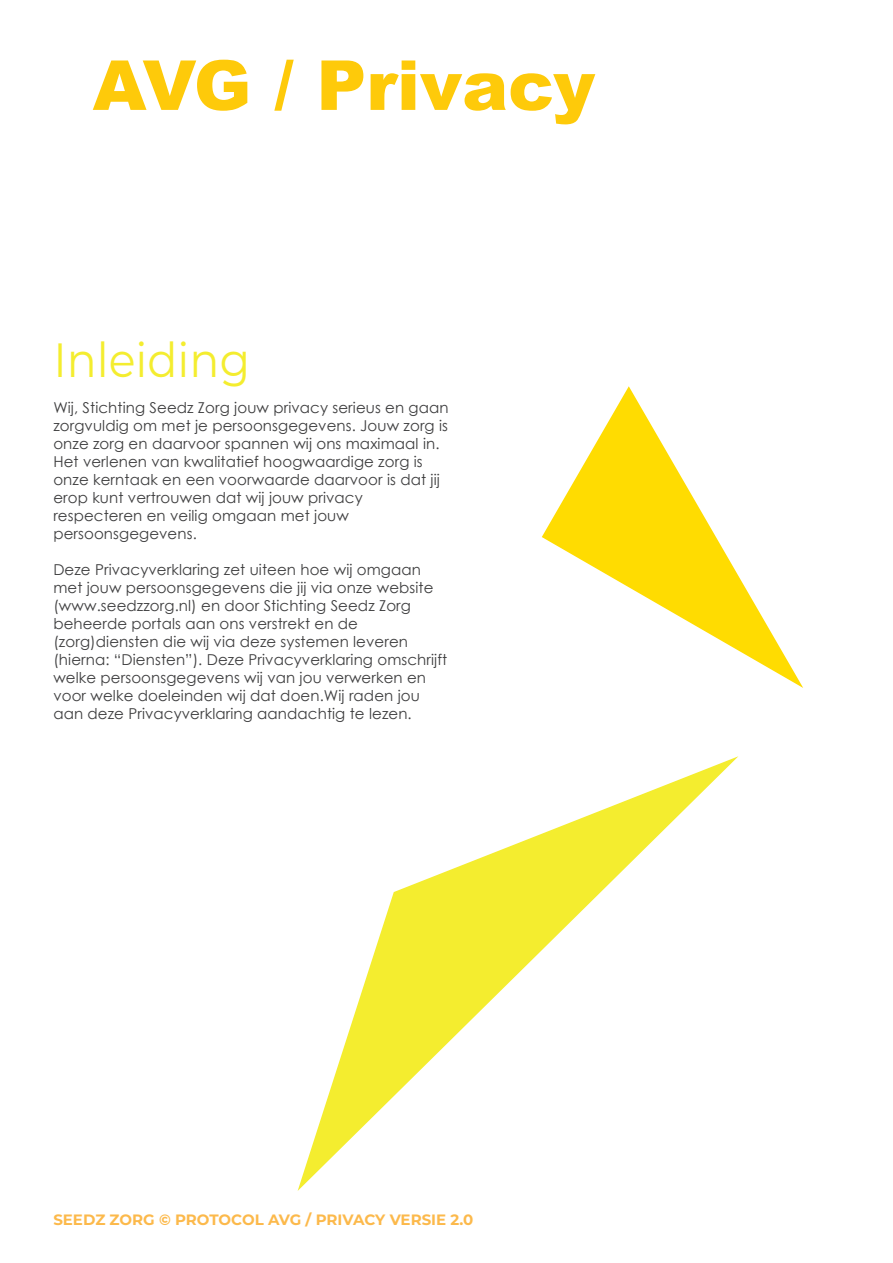
<style>
.page{position:relative;width:893px;height:1263px;background:#fff}
.page>*{position:absolute;margin:0;border:0;box-sizing:border-box;transform-origin:0 0}
.t1{font:900 69px "Arial";color:#feca0a}
.t2{font:48px "Montserrat";color:#f4ed2f;scale:.93 1}
.t3{font:15px/18px "Century Gothic";letter-spacing:.005em;color:#3e3e3f}
.t4{font:700 15px "Montserrat";letter-spacing:-.005em;color:#fcb94b}
</style>
<div class="page">
<svg style="left:542px;top:386px;width:261px;height:302px"></svg>
<svg style="left:298px;top:756px;width:440px;height:435px"></svg>
<h1 class="t1" style="left:93px;top:35px;width:504px">AVG / Privacy</h1>
<h2 class="t2" style="left:53px;top:327px;width:213px">Inleiding</h2>
<p class="t3" style="left:53px;top:399px;width:397px">Wij, Stichting Seedz Zorg jouw privacy serieus en gaan zorgvuldig om met je persoonsgegevens. Jouw zorg is onze zorg en daarvoor spannen wij ons maximaal in.<br>Het verlenen van kwalitatief hoogwaardige zorg is onze kerntaak en een voorwaarde daarvoor is dat jij erop kunt vertrouwen dat wij jouw privacy respecteren en veilig omgaan met jouw persoonsgegevens.</p>
<p class="t3" style="left:53px;top:561px;width:395px">Deze Privacyverklaring zet uiteen hoe wij omgaan met jouw persoonsgegevens die jij via onze website (www.seedzzorg.nl) en door Stichting Seedz Zorg beheerde portals aan ons verstrekt en de (zorg)diensten die wij via deze systemen leveren (hierna: “Diensten”). Deze Privacyverklaring omschrijft welke persoonsgegevens wij van jou verwerken en voor welke doeleinden wij dat doen.Wij raden jou aan deze Privacyverklaring aandachtig te lezen.</p>
<p class="t4" style="left:53px;top:1209px;width:422px">SEEDZ ZORG © PROTOCOL AVG / PRIVACY VERSIE 2.0</p>
</div>
